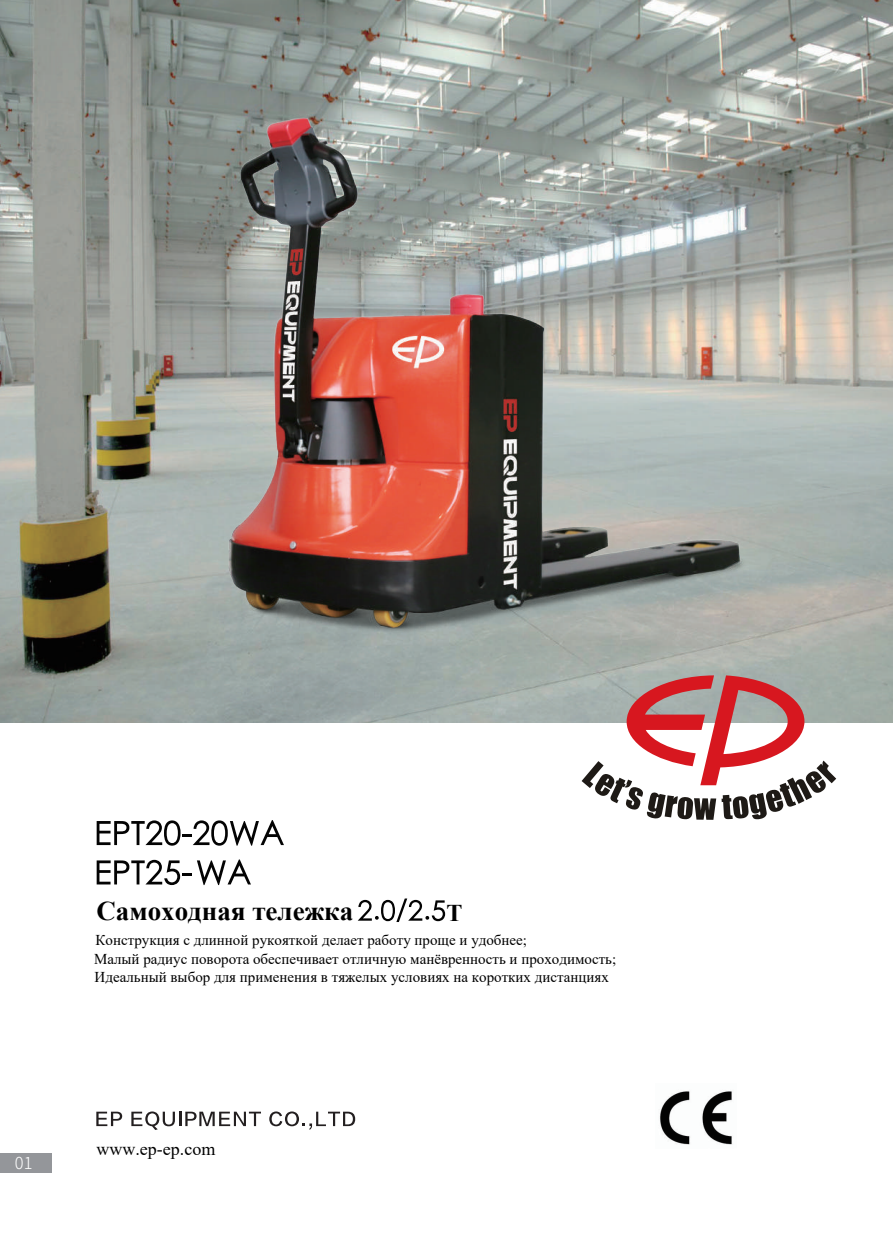
<style>
.page{position:relative;width:893px;height:1238px;background:#fff}
.page>*{position:absolute;margin:0;border:0;box-sizing:border-box;transform-origin:0 0}
.t1{font:700 27px "Times New Roman";color:#000}
.t2{font:700 24px "Times New Roman";color:#000}
.t3{font:18px "Times New Roman";color:#000}
.t4{font:300 16.5px "Source Han Sans CN";color:#fff}
.t5{font:15px/18.5px "Times New Roman";color:#000}
</style>
<div class="page">
<img style="left:660px;top:1091px;width:72px;height:54px">
<svg style="left:96px;top:1111px;width:26px;height:14px"></svg>
<svg style="left:131px;top:1111px;width:130px;height:18px"></svg>
<svg style="left:269px;top:1111px;width:86px;height:18px"></svg>
<svg style="left:97px;top:820px;width:187px;height:25px"></svg>
<svg style="left:97px;top:859px;width:94px;height:26px"></svg>
<svg style="left:197px;top:859px;width:54px;height:26px"></svg>
<svg style="left:358px;top:898px;width:87px;height:24px"></svg>
<div style="left:0;top:1152px;width:51px;height:20px;background:#94969a"></div>
<img style="left:0;top:0;width:893px;height:722px">
<svg style="left:582px;top:682px;width:254px;height:137px"></svg>
<img style="left:0;top:98px;width:866px;height:584px">
<h1 class="t1" style="left:96px;top:891px;width:258px">Самоходная тележка</h1>
<h2 class="t2" style="left:446px;top:895px;width:18px">Т</h2>
<p class="t5" style="left:94px;top:930px;width:524px">Конструкция с длинной рукояткой делает работу проще и удобнее;<br>Малый радиус поворота обеспечивает отличную манёвренность и проходимость;<br>Идеальный выбор для применения в тяжелых условиях на коротких дистанциях</p>
<p class="t4" style="left:15px;top:1153px;width:19px">01</p>
<p class="t3" style="left:96px;top:1136px;width:140px">www.ep-ep.com.ru</p>
</div>
